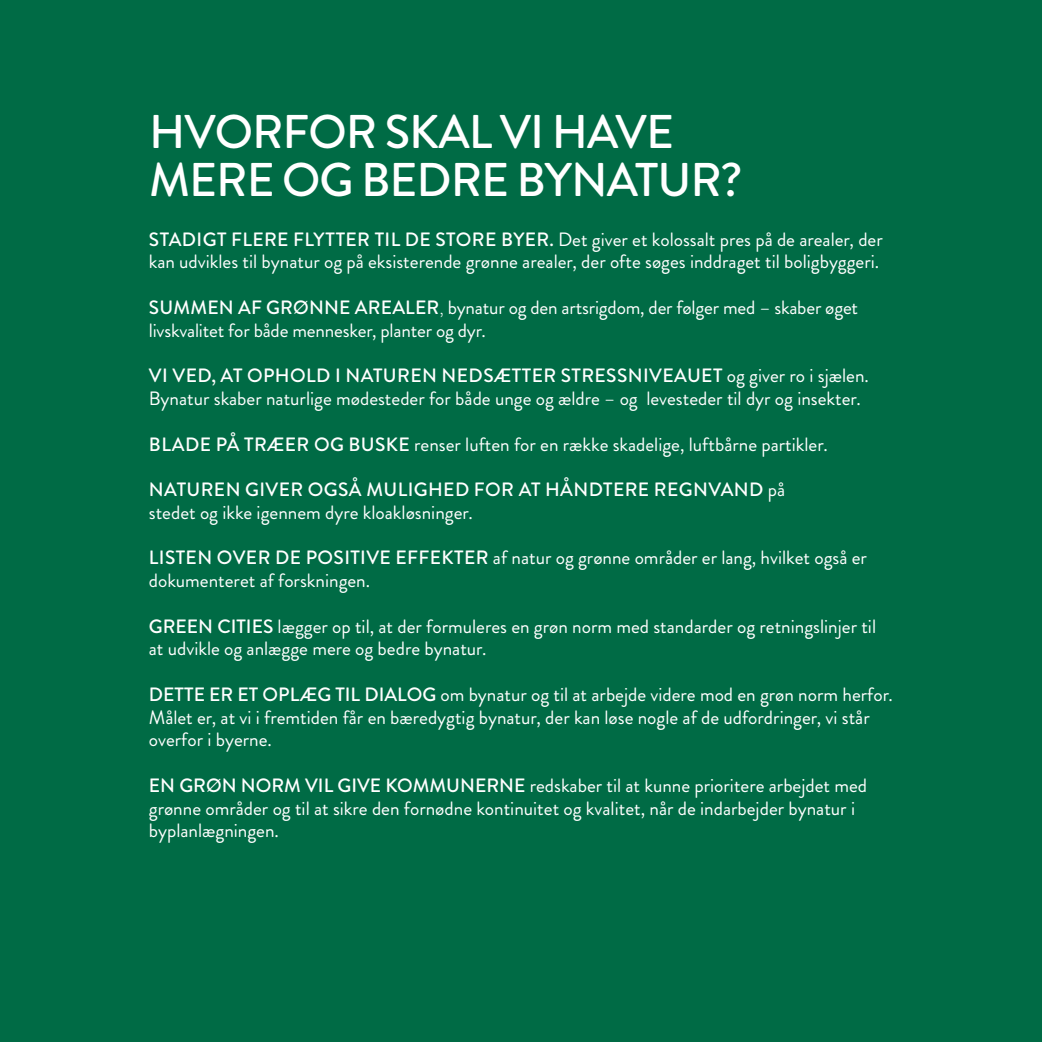
<style>
.page{position:relative;width:1042px;height:1042px;background:#006b45}
.page>*{position:absolute;margin:0;border:0;box-sizing:border-box;transform-origin:0 0}
.t1{font:500 47.25px/47.2px "Brandon Grotesque";letter-spacing:-.02em;color:#fff}
.t2{font:19.25px/22.8px "Brandon Grotesque";color:#fff}
.t3{font:500 19.25px/22.8px "Brandon Grotesque";letter-spacing:.02em;color:#fff}
.s1{font-weight:500}
.s2{font-weight:300}
.s3{font-weight:400}
</style>
<div class="page">
<hr style="left:1041px;top:0;width:1px;height:450px;background:#e4e2d4">
<h1 class="t1" style="left:149px;top:109px;width:594px">HVORFOR SKAL VI HAVE<br>MERE OG BEDRE BYNATUR?</h1>
<p class="t2" style="left:149px;top:228px;width:735px"><span class="s1">STADIGT FLERE FLYTTER TIL DE STORE BYER.</span> Det giver et kolossalt pres på de arealer, der kan udvikles til bynatur og på eksisterende grønne arealer, der ofte søges inddraget til boligbyggeri.</p>
<p class="t2" style="left:149px;top:296px;width:711px"><span class="s1">SUMMEN AF GRØNNE AREALER</span><span class="s2">,</span> bynatur og den artsrigdom, der følger med – skaber øget livskvalitet for både mennesker, planter og dyr.</p>
<p class="t2" style="left:149px;top:364px;width:721px"><span class="s1">VI VED, AT OPHOLD I NATUREN NEDSÆTTER STRESSNIVEAUET</span> og giver ro i sjælen.<br>Bynatur skaber naturlige mødesteder for både unge og ældre – og levesteder til dyr og insekter.</p>
<p class="t2" style="left:149px;top:433px;width:680px"><span class="s1">BLADE PÅ TRÆER OG BUSKE</span> renser luften for en række skadelige, luftbårne partikler.</p>
<p class="t3" style="left:149px;top:478px;width:638px">NATUREN GIVER OGSÅ MULIGHED FOR AT HÅNDTERE REGNVAND <span class="s3">på stedet og ikke igennem dyre kloakløsninger.</span></p>
<p class="t2" style="left:149px;top:546px;width:719px"><span class="s1">LISTEN OVER DE POSITIVE EFFEKTER</span> af natur og grønne områder er lang, hvilket også er dokumenteret af forskningen.</p>
<p class="t2" style="left:149px;top:615px;width:729px"><span class="s1">GREEN CITIES</span> lægger op til, at der formuleres en grøn norm med standarder og retningslinjer til at udvikle og anlægge mere og bedre bynatur.</p>
<p class="t2" style="left:149px;top:683px;width:745px"><span class="s1">DETTE ER ET OPLÆG TIL DIALOG</span> om bynatur og til at arbejde videre mod en grøn norm herfor.<br>Målet er, at vi i fremtiden får en bæredygtig bynatur, der kan løse nogle af de udfordringer, vi står overfor i byerne.</p>
<p class="t2" style="left:149px;top:774px;width:720px"><span class="s1">EN GRØN NORM VIL GIVE KOMMUNERNE</span> redskaber til at kunne prioritere arbejdet med grønne områder og til at sikre den fornødne kontinuitet og kvalitet, når de indarbejder bynatur i byplanlægningen.</p>
</div>
